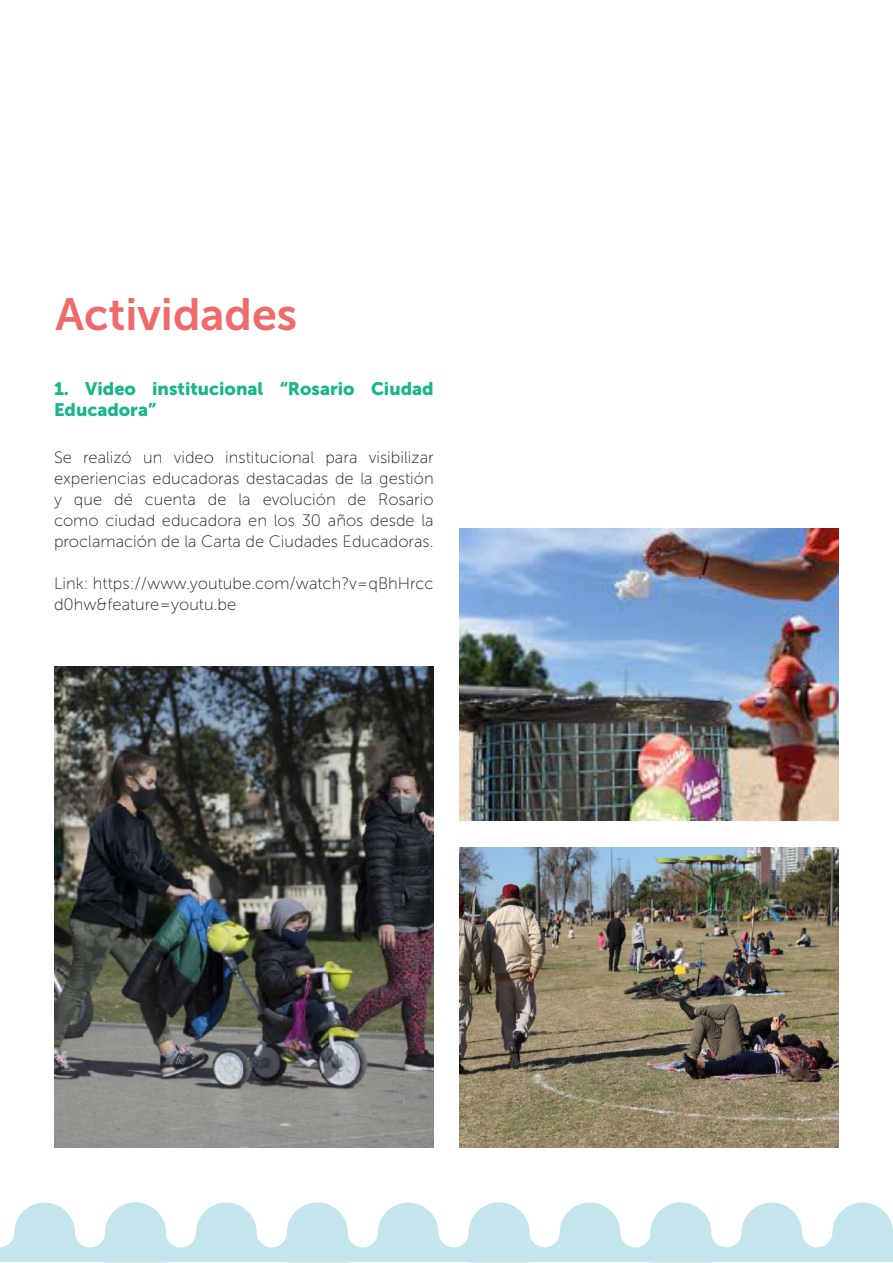
<style>
.page{position:relative;width:893px;height:1263px;background:#fff}
.page>*{position:absolute;margin:0;border:0;box-sizing:border-box;transform-origin:0 0}
.t1{font:45px "Museo Sans 700";color:#ef6b6b}
.t2{font:18px/21px "Museo Sans 900";color:#18b68b}
.t3{font:16.5px/21px "Museo Sans 100";color:#231f20;text-align:justify}
</style>
<div class="page">
<img style="left:459px;top:528px;width:380px;height:292px">
<svg style="left:0;top:1202px;width:893px;height:60px"></svg>
<img style="left:459px;top:847px;width:380px;height:300px">
<img style="left:54px;top:666px;width:380px;height:481px">
<p class="t1" style="left:55px;top:290px;width:243px">Actividades</p>
<p class="t2" style="left:54px;top:378px;width:381px">1. Video institucional “Rosario Ciudad<br>Educadora”</p>
<p class="t3" style="left:54px;top:447px;width:381px">Se realizó un video institucional para visibilizar experiencias educadoras destacadas de la gestión y que dé cuenta de la evolución de Rosario como ciudad educadora en los 30 años desde la proclamación de la Carta de Ciudades Educadoras.</p>
<p class="t3" style="left:54px;top:573px;width:381px">Link: https://www.youtube.com/watch?v=qBhHrcc d0hw&amp;feature=youtu.be</p>
</div>
